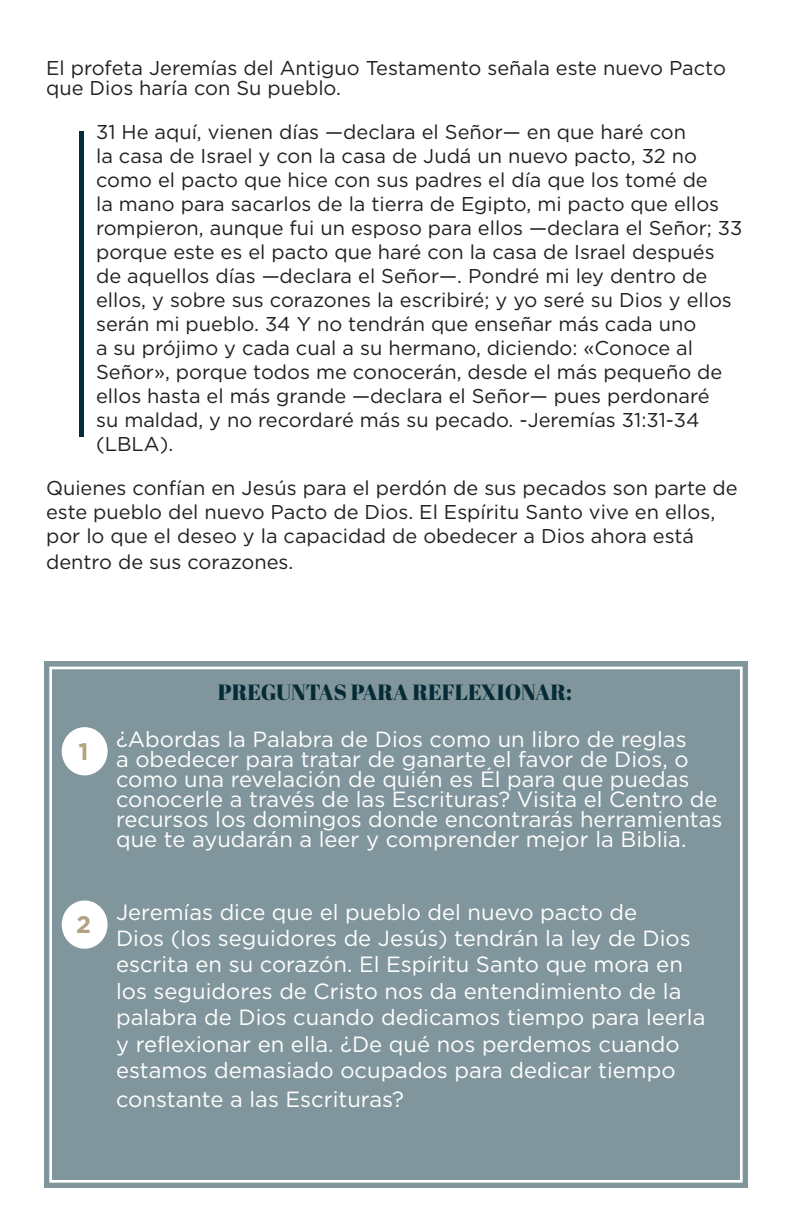
<style>
.page{position:relative;width:792px;height:1224px;background:#fff}
.page>*{position:absolute;margin:0;border:0;box-sizing:border-box;transform-origin:0 0}
.t1{font:700 24px "Gotham";color:#b2a380}
.t2{font:22px/26.4px "Gotham";color:#fff}
.t3{font:22px "Abril Fatface";color:#052c36}
.t4{font:20px/24px "Gotham";color:#221f1f}
</style>
<div class="page">
<div style="left:44px;top:661px;width:704px;height:527px;background:#81969c"></div>
<div style="left:49px;top:667px;width:694px;height:516px;border:3px solid #fff"></div>
<div style="left:62px;top:727px;width:46px;height:48px;background:#fff;border-radius:50%"></div>
<div style="left:62px;top:901px;width:46px;height:48px;background:#fff;border-radius:50%"></div>
<div style="left:79px;top:131px;width:5px;height:306px;background:#052c36"></div>
<p class="t4" style="left:46px;top:58px;width:681px;line-height:20px">El profeta Jeremías del Antiguo Testamento señala este nuevo Pacto que Dios haría con Su pueblo.</p>
<p class="t4" style="left:96px;top:120px;width:648px">31 He aquí, vienen días —declara el Señor— en que haré con<br>la casa de Israel y con la casa de Judá un nuevo pacto, 32 no como el pacto que hice con sus padres el día que los tomé de<br>la mano para sacarlos de la tierra de Egipto, mi pacto que ellos rompieron, aunque fui un esposo para ellos —declara el Señor; 33 porque este es el pacto que haré con la casa de Israel después de aquellos días —declara el Señor—. Pondré mi ley dentro de ellos, y sobre sus corazones la escribiré; y yo seré su Dios y ellos serán mi pueblo. 34 Y no tendrán que enseñar más cada uno<br>a su prójimo y cada cual a su hermano, diciendo: «Conoce al Señor», porque todos me conocerán, desde el más pequeño de ellos hasta el más grande —declara el Señor— pues perdonaré<br>su maldad, y no recordaré más su pecado. -Jeremías 31:31-34 (LBLA).</p>
<p class="t4" style="left:46px;top:476px;width:693px">Quienes confían en Jesús para el perdón de sus pecados son parte de este pueblo del nuevo Pacto de Dios. El Espíritu Santo vive en ellos, por lo que el deseo y la capacidad de obedecer a Dios ahora está</p>
<p class="t4" style="left:46px;top:550px;width:249px">dentro de sus corazones.</p>
<p class="t1" style="left:79px;top:738px;width:12px">1</p>
<p class="t1" style="left:76px;top:911px;width:16px">2</p>
<p class="t3" style="left:218px;top:680px;width:356px">PREGUNTAS PARA REFLEXIONAR:</p>
<p class="t2" style="left:116px;top:729px;width:608px;line-height:20px">¿Abordas la Palabra de Dios como un libro de reglas<br>a obedecer para tratar de ganarte el favor de Dios, o como una revelación de quién es Él para que puedas conocerle a través de las Escrituras? Visita el Centro de recursos los domingos donde encontrarás herramientas que te ayudarán a leer y comprender mejor la Biblia.</p>
<p class="t2" style="left:116px;top:899px;width:591px">Jeremías dice que el pueblo del nuevo pacto de<br>Dios (los seguidores de Jesús) tendrán la ley de Dios escrita en su corazón. El Espíritu Santo que mora en los seguidores de Cristo nos da entendimiento de la palabra de Dios cuando dedicamos tiempo para leerla y reflexionar en ella. ¿De qué nos perdemos cuando estamos demasiado ocupados para dedicar tiempo</p>
<p class="t2" style="left:116px;top:1086px;width:289px">constante a las Escrituras?</p>
</div>
